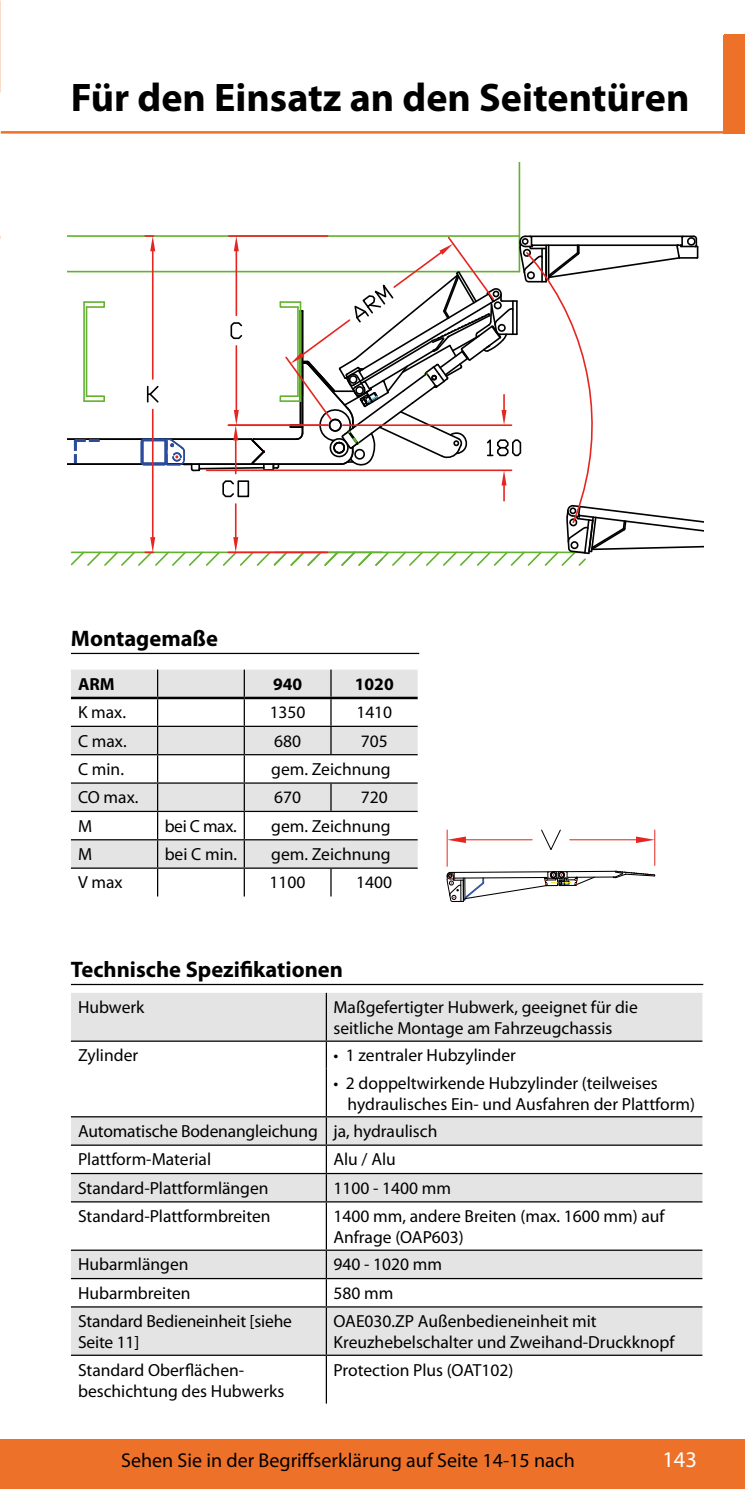
<style>
.page{position:relative;width:745px;height:1489px;background:#fff}
.page>*{position:absolute;margin:0;border:0;box-sizing:border-box;transform-origin:0 0}
.t1{font:700 40px "Myriad Pro";color:#000}
.t2{font:700 22.5px "Myriad Pro";color:#000}
.t3{font:22.5px "Myriad Pro";color:#fff}
.t4{font:20px "Myriad Pro";color:#000}
.t5{font:17.5px/21px "Myriad Pro";color:#000}
.t6{font:700 17.5px "Myriad Pro";color:#000}
</style>
<div class="page">
<div style="left:0;top:1439px;width:744px;height:49px;background:#ee712a"></div>
<svg style="left:446px;top:870px;width:209px;height:32px"></svg>
<hr style="left:446px;top:830px;width:1px;height:36px;background:#e52620">
<hr style="left:653px;top:830px;width:2px;height:35px;background:#e52620">
<hr style="left:465px;top:839px;width:67px;height:1px;background:#e52620">
<hr style="left:569px;top:839px;width:66px;height:1px;background:#e52620">
<svg style="left:447px;top:836px;width:18px;height:7px"></svg>
<svg style="left:635px;top:836px;width:19px;height:7px"></svg>
<svg style="left:541px;top:829px;width:20px;height:21px"></svg>
<svg style="left:68px;top:234px;width:634px;height:332px"></svg>
<hr style="left:71px;top:652px;width:348px;height:2px;background:#000">
<hr style="left:71px;top:983px;width:631px;height:2px;background:#000">
<hr style="left:1px;top:131px;width:743px;height:3px;background:#ee712a">
<svg style="left:71px;top:669px;width:346px;height:198px;fill:#e4e4e4"></svg>
<hr style="left:243px;top:669px;width:2px;height:27px;background:#000">
<hr style="left:243px;top:699px;width:2px;height:26px;background:#000">
<hr style="left:71px;top:725px;width:86px;height:2px;background:#000">
<hr style="left:157px;top:725px;width:87px;height:2px;background:#000">
<hr style="left:244px;top:725px;width:87px;height:2px;background:#000">
<hr style="left:243px;top:727px;width:2px;height:27px;background:#000">
<hr style="left:331px;top:725px;width:86px;height:2px;background:#000">
<svg style="left:330px;top:669px;width:1px;height:85px"></svg>
<hr style="left:71px;top:754px;width:86px;height:1px;background:#000">
<hr style="left:157px;top:754px;width:87px;height:1px;background:#000">
<hr style="left:244px;top:754px;width:87px;height:1px;background:#000">
<hr style="left:243px;top:755px;width:2px;height:27px;background:#000">
<hr style="left:331px;top:754px;width:86px;height:1px;background:#000">
<hr style="left:71px;top:782px;width:86px;height:1px;background:#000">
<hr style="left:157px;top:782px;width:87px;height:1px;background:#000">
<hr style="left:244px;top:782px;width:87px;height:1px;background:#000">
<hr style="left:243px;top:783px;width:2px;height:27px;background:#000">
<hr style="left:331px;top:782px;width:86px;height:1px;background:#000">
<svg style="left:330px;top:783px;width:1px;height:27px"></svg>
<hr style="left:71px;top:810px;width:86px;height:2px;background:#000">
<hr style="left:157px;top:810px;width:87px;height:2px;background:#000">
<hr style="left:244px;top:810px;width:87px;height:2px;background:#000">
<hr style="left:243px;top:812px;width:2px;height:27px;background:#000">
<hr style="left:331px;top:810px;width:86px;height:2px;background:#000">
<hr style="left:71px;top:839px;width:86px;height:1px;background:#000">
<hr style="left:157px;top:839px;width:87px;height:1px;background:#000">
<hr style="left:244px;top:839px;width:87px;height:1px;background:#000">
<hr style="left:243px;top:840px;width:2px;height:27px;background:#000">
<hr style="left:331px;top:839px;width:86px;height:1px;background:#000">
<hr style="left:71px;top:867px;width:86px;height:1px;background:#000">
<hr style="left:157px;top:867px;width:87px;height:1px;background:#000">
<svg style="left:157px;top:669px;width:1px;height:227px"></svg>
<hr style="left:244px;top:867px;width:87px;height:1px;background:#000">
<hr style="left:243px;top:868px;width:2px;height:28px;background:#000">
<hr style="left:331px;top:867px;width:86px;height:1px;background:#000">
<svg style="left:330px;top:868px;width:1px;height:28px"></svg>
<hr style="left:71px;top:696px;width:86px;height:3px;background:#000">
<hr style="left:157px;top:696px;width:87px;height:3px;background:#000">
<hr style="left:244px;top:696px;width:87px;height:3px;background:#000">
<hr style="left:331px;top:696px;width:86px;height:3px;background:#000">
<svg style="left:71px;top:993px;width:631px;height:151px;fill:#e4e4e4"></svg>
<svg style="left:71px;top:1145px;width:631px;height:1px"></svg>
<svg style="left:71px;top:1174px;width:631px;height:180px;fill:#e4e4e4"></svg>
<svg style="left:71px;top:1355px;width:631px;height:1px"></svg>
<hr style="left:325px;top:992px;width:2px;height:48px;background:#000">
<hr style="left:71px;top:1040px;width:255px;height:1px;background:#000">
<hr style="left:326px;top:1040px;width:376px;height:1px;background:#000">
<hr style="left:325px;top:1041px;width:2px;height:27px;background:#000">
<hr style="left:325px;top:1068px;width:2px;height:48px;background:#000">
<hr style="left:71px;top:1116px;width:255px;height:1px;background:#000">
<hr style="left:326px;top:1116px;width:376px;height:1px;background:#000">
<hr style="left:325px;top:1117px;width:2px;height:27px;background:#000">
<hr style="left:71px;top:1144px;width:255px;height:1px;background:#000">
<hr style="left:326px;top:1144px;width:376px;height:1px;background:#000">
<hr style="left:325px;top:1145px;width:2px;height:27px;background:#000">
<hr style="left:71px;top:1172px;width:255px;height:2px;background:#000">
<hr style="left:326px;top:1172px;width:376px;height:2px;background:#000">
<hr style="left:325px;top:1174px;width:2px;height:27px;background:#000">
<hr style="left:71px;top:1201px;width:255px;height:1px;background:#000">
<hr style="left:326px;top:1201px;width:376px;height:1px;background:#000">
<hr style="left:325px;top:1202px;width:2px;height:47px;background:#000">
<hr style="left:71px;top:1249px;width:255px;height:1px;background:#000">
<hr style="left:326px;top:1249px;width:376px;height:1px;background:#000">
<hr style="left:325px;top:1250px;width:2px;height:27px;background:#000">
<hr style="left:71px;top:1277px;width:255px;height:2px;background:#000">
<hr style="left:326px;top:1277px;width:376px;height:2px;background:#000">
<hr style="left:325px;top:1279px;width:2px;height:27px;background:#000">
<hr style="left:71px;top:1354px;width:255px;height:1px;background:#000">
<hr style="left:326px;top:1354px;width:376px;height:1px;background:#000">
<hr style="left:71px;top:1306px;width:255px;height:1px;background:#000">
<hr style="left:326px;top:1306px;width:376px;height:1px;background:#000">
<hr style="left:325px;top:1307px;width:2px;height:47px;background:#000">
<hr style="left:325px;top:1355px;width:2px;height:48px;background:#000">
<div style="left:723px;top:35px;width:21px;height:98px;background:#ee712a"></div>
<h1 class="t1" style="left:71px;top:71px;width:619px">Für den Einsatz an den Seitentüren</h1>
<p class="t2" style="left:71px;top:623px;width:148px">Montagemaße</p>
<p class="t6" style="left:78px;top:672px;width:38px">ARM</p>
<p class="t6" style="left:273px;top:672px;width:31px">940</p>
<p class="t6" style="left:354px;top:672px;width:40px">1020</p>
<p class="t5" style="left:78px;top:701px;width:49px">K max.</p>
<p class="t5" style="left:269px;top:701px;width:37px">1350</p>
<p class="t5" style="left:356px;top:701px;width:37px">1410</p>
<p class="t5" style="left:78px;top:730px;width:50px">C max.</p>
<p class="t5" style="left:274px;top:730px;width:28px">680</p>
<p class="t5" style="left:360px;top:730px;width:28px">705</p>
<p class="t5" style="left:78px;top:758px;width:47px">C min.</p>
<p class="t5" style="left:271px;top:758px;width:121px">gem. Zeichnung</p>
<p class="t5" style="left:78px;top:786px;width:62px">CO max.</p>
<p class="t5" style="left:274px;top:786px;width:28px">670</p>
<p class="t5" style="left:360px;top:786px;width:28px">720</p>
<p class="t5" style="left:78px;top:815px;width:16px">M</p>
<p class="t5" style="left:164px;top:815px;width:73px">bei C max.</p>
<p class="t5" style="left:271px;top:815px;width:121px">gem. Zeichnung</p>
<p class="t5" style="left:78px;top:843px;width:16px">M</p>
<p class="t5" style="left:164px;top:843px;width:74px">bei C min.</p>
<p class="t5" style="left:271px;top:843px;width:121px">gem. Zeichnung</p>
<p class="t5" style="left:78px;top:871px;width:46px">V max</p>
<p class="t5" style="left:269px;top:871px;width:37px">1100</p>
<p class="t5" style="left:356px;top:871px;width:37px">1400</p>
<p class="t2" style="left:71px;top:954px;width:273px">Technische Spezifikationen</p>
<p class="t5" style="left:78px;top:996px;width:68px">Hubwerk</p>
<p class="t5" style="left:333px;top:996px;width:306px">Maßgefertigter Hubwerk, geeignet für die seitliche Montage am Fahrzeugchassis</p>
<p class="t5" style="left:78px;top:1044px;width:62px">Zylinder</p>
<p class="t5" style="left:333px;top:1044px;width:184px">• 1 zentraler Hubzylinder</p>
<p class="t5" style="left:347px;top:1071px;width:348px;text-indent:-14px">• 2 doppeltwirkende Hubzylinder (teilweises hydraulisches Ein- und Ausfahren der Plattform)</p>
<p class="t5" style="left:78px;top:1116px;width:360px;line-height:28.2px">Automatische Bodenangleichung ja, hydraulisch<br>Plattform-Material</p>
<p class="t5" style="left:333px;top:1148px;width:64px">Alu / Alu</p>
<p class="t5" style="left:78px;top:1176px;width:192px">Standard-Plattformlängen</p>
<p class="t5" style="left:333px;top:1176px;width:119px">1100 - 1400 mm</p>
<p class="t5" style="left:78px;top:1205px;width:194px">Standard-Plattformbreiten</p>
<p class="t5" style="left:333px;top:1205px;width:332px">1400 mm, andere Breiten (max. 1600 mm) auf<br>Anfrage (OAP603)</p>
<p class="t5" style="left:78px;top:1253px;width:112px">Hubarmlängen</p>
<p class="t5" style="left:333px;top:1253px;width:110px">940 - 1020 mm</p>
<p class="t5" style="left:78px;top:1281px;width:114px">Hubarmbreiten</p>
<p class="t5" style="left:333px;top:1281px;width:61px">580 mm</p>
<p class="t5" style="left:78px;top:1310px;width:215px">Standard Bedieneinheit [siehe<br>Seite 11]</p>
<p class="t5" style="left:333px;top:1310px;width:342px">OAE030.ZP Außenbedieneinheit mit<br>Kreuzhebelschalter und Zweihand-Druckknopf</p>
<p class="t5" style="left:78px;top:1358px;width:207px">Standard Oberflächen&shy;beschichtung des Hubwerks</p>
<p class="t5" style="left:333px;top:1358px;width:181px">Protection Plus (OAT102)</p>
<p class="t4" style="left:121px;top:1447px;width:455px">Sehen Sie in der Begriffserklärung auf Seite 14-15 nach</p>
<p class="t3" style="left:662px;top:1445px;width:36px">143</p>
</div>
